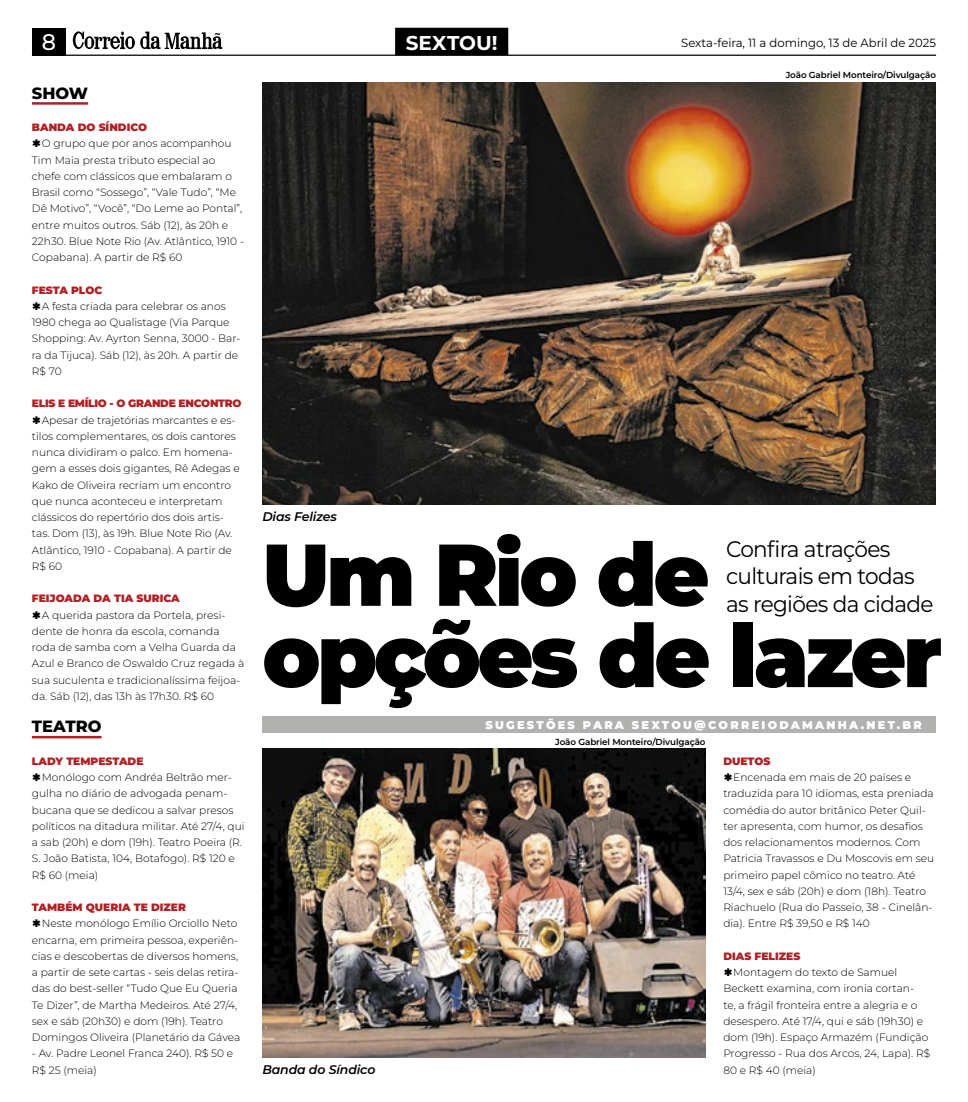
<style>
.page{position:relative;width:968px;height:1102px;background:#fff}
.page>*{position:absolute;margin:0;border:0;box-sizing:border-box;transform-origin:0 0}
.t1{font:900 87.5px/81.2px "Montserrat";letter-spacing:-.04em;color:#000}
.t2{font:22.5px/27.5px "Montserrat";letter-spacing:-.03em;color:#000;scale:.96 1}
.t3{font:500 22.5px "Montserrat";color:#fff}
.t4{font:700 20px "Montserrat";letter-spacing:.005em;color:#fff}
.t5{font:800 16.25px "Montserrat";color:#000}
.t6{font:italic 600 12.5px "Montserrat";letter-spacing:-.01em;color:#000}
.t7{font:11.88px "Montserrat";color:#000}
.t8{font:900 11.25px "Montserrat";letter-spacing:.2em;color:#fff}
.t9{font:300 10.62px/16.2px "Montserrat";color:#000}
.t10{font:900 10.62px "Montserrat";color:#b02024}
.t11{font:900 10.62px "Montserrat";letter-spacing:-.025em;color:#b02024}
.t12{font:600 8.75px "Montserrat";letter-spacing:-.01em;color:#000}
</style>
<div class="page">
<hr style="left:32px;top:55px;width:903px;height:1px;background:#000">
<svg style="left:73px;top:31px;width:149px;height:19px"></svg>
<div style="left:32px;top:28px;width:34px;height:28px;background:#000"></div>
<div style="left:395px;top:28px;width:113px;height:27px;background:#000"></div>
<hr style="left:32px;top:102px;width:56px;height:3px;background:#b02024">
<hr style="left:32px;top:736px;width:69px;height:2px;background:#b02024">
<img style="left:263px;top:83px;width:672px;height:422px">
<img style="left:263px;top:749px;width:442px;height:308px">
<div style="left:262px;top:716px;width:673px;height:16px;background:#b1b1b0"></div>
<h2 class="t3" style="left:42px;top:29px;width:16px">8</h2>
<h3 class="t4" style="left:405px;top:31px;width:93px">SEXTOU!</h3>
<p class="t7" style="left:681px;top:38px;width:256px">Sexta-feira, 11 a domingo, 13 de Abril de 2025</p>
<h3 class="t5" style="left:32px;top:84px;width:58px">SHOW</h3>
<p class="t10" style="left:32px;top:122px;width:117px">BANDA DO SÍNDICO</p>
<p class="t9" style="left:32px;top:136px;width:214px;text-indent:10px">O grupo que por anos acompanhou Tim Maia presta tributo especial ao chefe com clássicos que embalaram o Brasil como “Sossego”, “Vale Tudo”, “Me Dê Motivo”, “Você”, “Do Leme ao Pontal”, entre muitos outros. Sáb (12), às 20h e 22h30. Blue Note Rio (Av. Atlântico, 1910 - Copabana). A partir de R$ 60</p>
<p class="t10" style="left:32px;top:285px;width:72px">FESTA PLOC</p>
<p class="t9" style="left:32px;top:298px;width:210px;text-indent:10px">A festa criada para celebrar os anos<br>1980 chega ao Qualistage (Via Parque<br>Shopping: Av. Ayrton Senna, 3000 - Bar&shy;ra da Tijuca). Sáb (12), às 20h. A partir de<br>R$ 70</p>
<p class="t11" style="left:32px;top:399px;width:211px">ELIS E EMÍLIO - O GRANDE ENCONTRO</p>
<p class="t9" style="left:32px;top:412px;width:209px;text-indent:10px">Apesar de trajetórias marcantes e es&shy;tilos complementares, os dois cantores nunca dividiram o palco. Em homena&shy;gem a esses dois gigantes, Rê Adegas e Kako de Oliveira recriam um encontro que nunca aconteceu e interpretam clássicos do repertório dos dois artis&shy;tas. Dom (13), às 19h. Blue Note Rio (Av.<br>Atlântico, 1910 - Copabana). A partir de R$ 60</p>
<p class="t10" style="left:32px;top:594px;width:149px">FEIJOADA DA TIA SURICA</p>
<p class="t9" style="left:32px;top:607px;width:214px;text-indent:10px">A querida pastora da Portela, presi&shy;dente de honra da escola, comanda roda de samba com a Velha Guarda da Azul e Branco de Oswaldo Cruz regada à sua suculenta e tradicionalíssima feijoa&shy;da. Sáb (12), das 13h às 17h30. R$ 60</p>
<h3 class="t5" style="left:32px;top:717px;width:71px">TEATRO</h3>
<p class="t10" style="left:32px;top:756px;width:113px">LADY TEMPESTADE</p>
<p class="t9" style="left:32px;top:770px;width:214px;text-indent:10px">Monólogo com Andréa Beltrão mer&shy;gulha no diário de advogada penam&shy;bucana que se dedicou a salvar presos políticos na ditadura militar. Até 27/4, qui a sab (20h) e dom (19h). Teatro Poeira (R.<br>S. João Batista, 104, Botafogo). R$ 120 e R$ 60 (meia)</p>
<p class="t10" style="left:32px;top:902px;width:155px">TAMBÉM QUERIA TE DIZER</p>
<p class="t9" style="left:32px;top:916px;width:210px;text-indent:10px">Neste monólogo Emílio Orciollo Neto encarna, em primeira pessoa, experiên&shy;cias e descobertas de diversos homens, a partir de sete cartas - seis delas retira&shy;das do best-seller “Tudo Que Eu Queria Te Dizer”, de Martha Medeiros. Até 27/4, sex e sáb (20h30) e dom (19h). Teatro Domingos Oliveira (Planetário da Gávea</p>
<p class="t9" style="left:32px;top:1046px;width:203px">- Av. Padre Leonel Franca 240). R$ 50 e<br>R$ 25 (meia)</p>
<p class="t12" style="left:785px;top:71px;width:152px">João Gabriel Monteiro/Divulgação</p>
<p class="t6" style="left:262px;top:509px;width:76px">Dias Felizes</p>
<h1 class="t1" style="left:262px;top:540px;width:681px">Um Rio de opções de lazer</h1>
<h2 class="t2" style="left:725px;top:534px;width:218px">Confira atrações culturais em todas as regiões da cidade</h2>
<p class="t8" style="left:485px;top:718px;width:438px">SUGESTÕES PARA SEXTOU@CORREIODAMANHA.NET.BR</p>
<p class="t12" style="left:555px;top:737px;width:152px">João Gabriel Monteiro/Divulgação</p>
<p class="t10" style="left:723px;top:756px;width:49px">DUETOS</p>
<p class="t9" style="left:723px;top:770px;width:212px;text-indent:10px">Encenada em mais de 20 países e traduzida para 10 idiomas, esta preniada comédia do autor britânico Peter Quil&shy;ter apresenta, com humor, os desafios dos relacionamentos modernos. Com Patricia Travassos e Du Moscovis em seu primeiro papel cômico no teatro. Até 13/4, sex e sáb (20h) e dom (18h). Teatro Riachuelo (Rua do Passeio, 38 - Cinelân&shy;dia). Entre R$ 39,50 e R$ 140</p>
<p class="t10" style="left:723px;top:951px;width:78px">DIAS FELIZES</p>
<p class="t9" style="left:723px;top:965px;width:208px;text-indent:10px">Montagem do texto de Samuel Beckett examina, com ironia cortan-<br>te, a frágil fronteira entre a alegria e o desespero. Até 17/4, qui e sáb (19h30) e dom (19h). Espaço Armazém (Fundição Progresso - Rua dos Arcos, 24, Lapa). R$ 80 e R$ 40 (meia)</p>
<p class="t6" style="left:262px;top:1062px;width:114px">Banda do Síndico</p>
</div>
